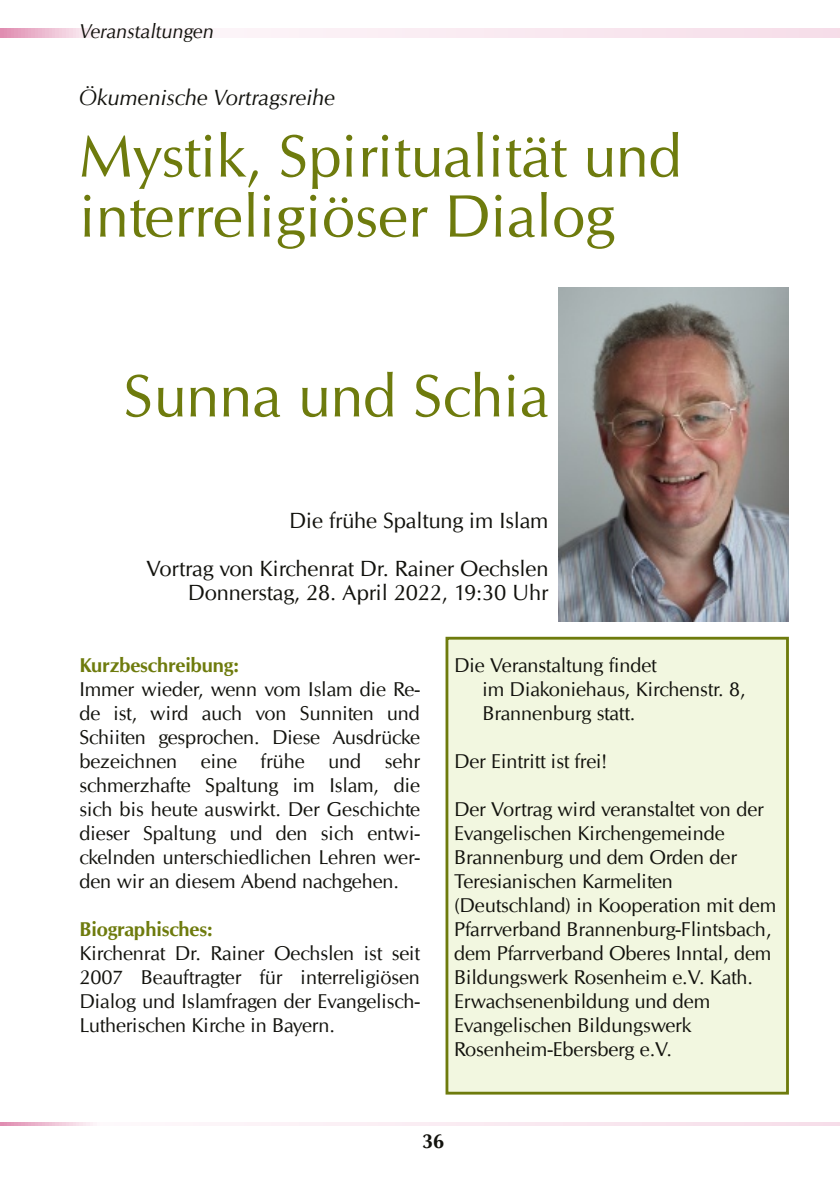
<style>
.page{position:relative;width:840px;height:1191px;background:#fff}
.page>*{position:absolute;margin:0;border:0;box-sizing:border-box;transform-origin:0 0}
.t1{font:60px/60px "URW Classico";letter-spacing:-.005em;color:#6e7b0d}
.t2{font:22px/48px "URW Classico";letter-spacing:-.005em;color:#12120d;text-align:right}
.t3{font:italic 22px "URW Classico";letter-spacing:-.005em;color:#12120d}
.t4{font:20px/24px "URW Classico";letter-spacing:-.005em;color:#12120d;text-align:justify}
.t5{font:700 20px "URW Classico";letter-spacing:-.005em;color:#6e7b0d}
.t6{font:italic 20px "URW Classico";letter-spacing:-.01em;color:#12120d}
.t7{font:700 20px "URW Classico";color:#12120d}
</style>
<div class="page">
<div style="left:446px;top:638px;width:341px;height:455px;background:#f2f7e0"></div>
<div style="left:445px;top:637px;width:343px;height:457px;border:3px solid #6e7b0d"></div>
<svg style="left:0;top:28px;width:839px;height:10px;fill:#f9eaf1"></svg>
<img style="left:558px;top:287px;width:230px;height:335px">
<p class="t6" style="left:79px;top:18px;width:136px">Veranstaltungen</p>
<p class="t3" style="left:79px;top:84px;width:258px">Ökumenische Vortragsreihe</p>
<h1 class="t1" style="left:79px;top:125px;width:603px">Mystik, Spiritualität und interreligiöser Dialog</h1>
<h1 class="t1" style="left:123px;top:364px;width:426px">Sunna und Schia</h1>
<p class="t2" style="left:146px;top:496px;width:403px">Die frühe Spaltung im Islam<br>Vortrag von Kirchenrat Dr. Rainer Oechslen</p>
<p class="t2" style="left:187px;top:568px;width:362px">Donnerstag, 28. April 2022, 19:30 Uhr</p>
<p class="t5" style="left:79px;top:657px;width:161px">Kurzbeschreibung:</p>
<p class="t4" style="left:79px;top:677px;width:342px">Immer wieder, wenn vom Islam die Re&shy;de ist, wird auch von Sunniten und Schiiten gesprochen. Diese Ausdrücke bezeichnen eine frühe und sehr schmerzhafte Spaltung im Islam, die sich bis heute auswirkt. Der Geschichte dieser Spaltung und den sich entwi&shy;ckelnden unterschiedlichen Lehren wer&shy;den wir an diesem Abend nachgehen.</p>
<p class="t5" style="left:79px;top:921px;width:134px">Biographisches:</p>
<p class="t4" style="left:79px;top:941px;width:342px">Kirchenrat Dr. Rainer Oechslen ist seit 2007 Beauftragter für interreligiösen Dialog und Islamfragen der Evangelisch-Lutherischen Kirche in Bayern.</p>
<p class="t4" style="left:482px;top:653px;width:264px;text-align:left;text-indent:-28px">Die Veranstaltung findet<br>im Diakoniehaus, Kirchenstr. 8,<br>Brannenburg statt.</p>
<p class="t4" style="left:454px;top:749px;width:154px">Der Eintritt ist frei!</p>
<p class="t4" style="left:454px;top:797px;width:323px;text-align:left">Der Vortrag wird veranstaltet von der Evangelischen Kirchengemeinde Brannenburg und dem Orden der Teresianischen Karmeliten (Deutschland) in Kooperation mit dem Pfarrverband Brannenburg-Flintsbach, dem Pfarrverband Oberes Inntal, dem Bildungswerk Rosenheim e.V. Kath.<br>Erwachsenenbildung und dem Evangelischen Bildungswerk Rosenheim-Ebersberg e.V.</p>
<p class="t7" style="left:422px;top:1132px;width:24px">36</p>
</div>
